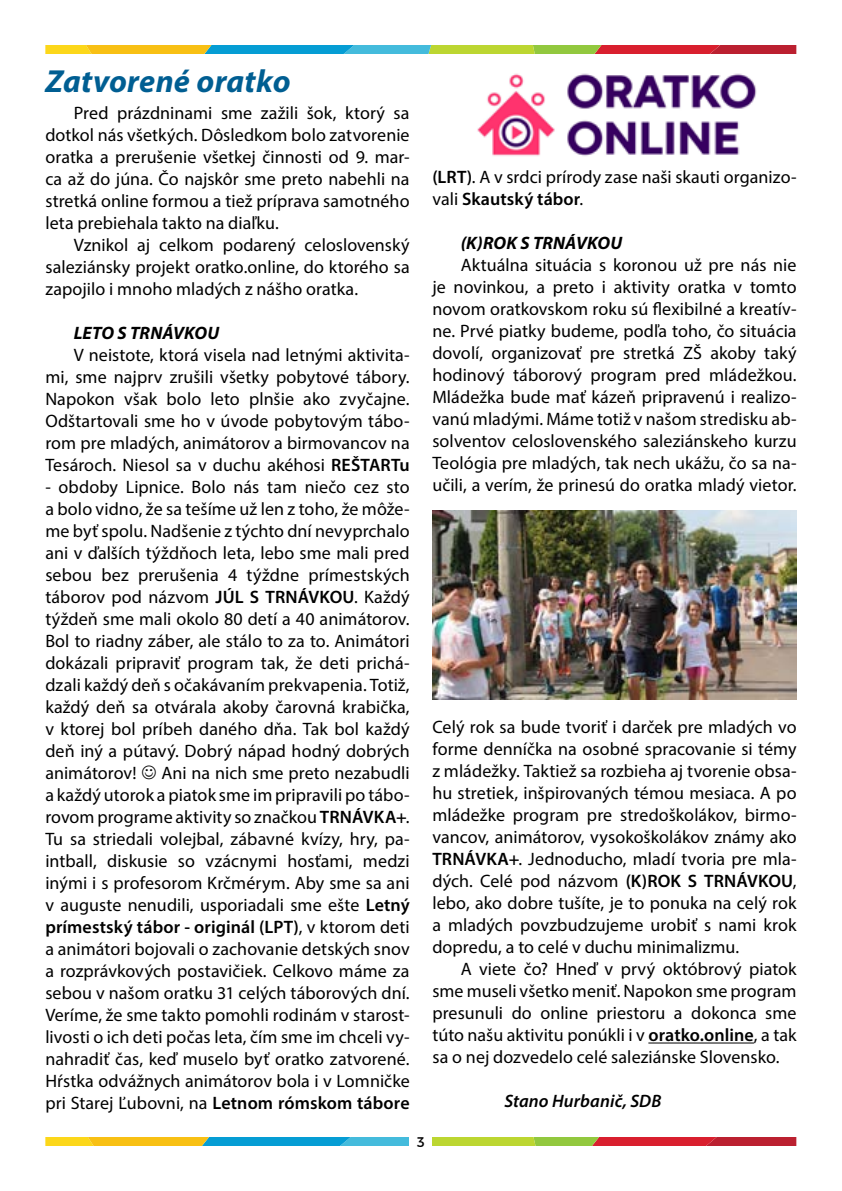
<style>
.page{position:relative;width:842px;height:1191px;background:#fff}
.page>*{position:absolute;margin:0;border:0;box-sizing:border-box;transform-origin:0 0}
.t1{font:italic 700 32px "Myriad Pro";letter-spacing:.01em;color:#005e92}
.t2{font:18px/22px "Myriad Pro";letter-spacing:.005em;color:#000;text-align:justify}
.t3{font:italic 700 18px "Myriad Pro";letter-spacing:.005em;color:#000}
.t4{font:italic 600 18px "Myriad Pro";letter-spacing:.005em;color:#000}
.t5{font:14px "Montserrat";color:#000}
.s1{font-weight:600}
</style>
<div class="page">
<svg style="left:45px;top:1137px;width:751px;height:8px;background:#9d925a"></svg>
<div style="left:410px;top:1128px;width:22px;height:23px;background:#fff"></div>
<svg style="left:45px;top:45px;width:751px;height:9px;background:#9a935d"></svg>
<hr style="left:648px;top:1042px;width:106px;height:1px;background:#000">
<img style="left:477px;top:73px;width:280px;height:83px">
<img style="left:432px;top:511px;width:365px;height:188px">
<h1 class="t1" style="left:45px;top:60px;width:247px">Zatvorené oratko</h1>
<p class="t2" style="left:45px;top:101px;width:366px;text-indent:28px">Pred prázdninami sme zažili šok, ktorý sa dotkol nás všetkých. Dôsledkom bolo zatvorenie oratka a prerušenie všetkej činnosti od 9. mar&shy;ca až do júna. Čo najskôr sme preto nabehli na stretká online formou a tiež príprava samotného leta prebiehala takto na diaľku.</p>
<p class="t2" style="left:45px;top:233px;width:366px;text-indent:28px">Vznikol aj celkom podarený celoslovenský saleziánsky projekt oratko.online, do ktorého sa zapojilo i mnoho mladých z nášho oratka.</p>
<p class="t3" style="left:74px;top:321px;width:147px">LETO S TRNÁVKOU</p>
<p class="t2" style="left:45px;top:343px;width:366px;text-indent:28px">V neistote, ktorá visela nad letnými aktivita&shy;mi, sme najprv zrušili všetky pobytové tábory.<br>Napokon však bolo leto plnšie ako zvyčajne.<br>Odštartovali sme ho v úvode pobytovým tábo&shy;rom pre mladých, animátorov a birmovancov na Tesároch. Niesol sa v duchu akéhosi <span class="s1">REŠTARTu</span></p>
<p class="t2" style="left:45px;top:475px;width:366px">- obdoby Lipnice. Bolo nás tam niečo cez sto a bolo vidno, že sa tešíme už len z toho, že môže&shy;me byť spolu. Nadšenie z týchto dní nevyprchalo ani v ďalších týždňoch leta, lebo sme mali pred sebou bez prerušenia 4 týždne prímestských táborov pod názvom <span class="s1">JÚL S TRNÁVKOU</span>. Každý týždeň sme mali okolo 80 detí a 40 animátorov.<br>Bol to riadny záber, ale stálo to za to. Animátori dokázali pripraviť program tak, že deti prichá&shy;dzali každý deň s očakávaním prekvapenia. Totiž, každý deň sa otvárala akoby čarovná krabička, v ktorej bol príbeh daného dňa. Tak bol každý deň iný a pútavý. Dobrý nápad hodný dobrých animátorov!</p>
<p class="t2" style="left:45px;top:761px;width:366px;text-indent:116px">Ani na nich sme preto nezabudli a každý utorok a piatok sme im pripravili po tábo&shy;rovom programe aktivity so značkou <span class="s1">TRNÁVKA+</span>.<br>Tu sa striedali volejbal, zábavné kvízy, hry, pa&shy;intball, diskusie so vzácnymi hosťami, medzi inými i s profesorom Krčmérym. Aby sme sa ani v auguste nenudili, usporiadali sme ešte <span class="s1">Letný prímestský tábor - originál (LPT)</span>, v ktorom deti a animátori bojovali o zachovanie detských snov a rozprávkových postavičiek. Celkovo máme za sebou v našom oratku 31 celých táborových dní.<br>Veríme, že sme takto pomohli rodinám v starost&shy;livosti o ich deti počas leta, čím sme im chceli vy&shy;nahradiť čas, keď muselo byť oratko zatvorené.<br>Hŕstka odvážnych animátorov bola i v Lomničke pri Starej Ľubovni, na <span class="s1">Letnom rómskom tábore</span></p>
<p class="t2" style="left:432px;top:166px;width:366px"><span class="s1">(LRT)</span>. A v srdci prírody zase naši skauti organizo&shy;vali <span class="s1">Skautský tábor</span>.</p>
<p class="t3" style="left:461px;top:231px;width:163px">(K)ROK S TRNÁVKOU</p>
<p class="t2" style="left:432px;top:253px;width:366px;text-indent:28px">Aktuálna situácia s koronou už pre nás nie je novinkou, a preto i aktivity oratka v tomto novom oratkovskom roku sú flexibilné a kreatív&shy;ne. Prvé piatky budeme, podľa toho, čo situácia dovolí, organizovať pre stretká ZŠ akoby taký hodinový táborový program pred mládežkou.<br>Mládežka bude mať kázeň pripravenú i realizo&shy;vanú mladými. Máme totiž v našom stredisku ab&shy;solventov celoslovenského saleziánskeho kurzu Teológia pre mladých, tak nech ukážu, čo sa na&shy;učili, a verím, že prinesú do oratka mladý vietor.</p>
<p class="t2" style="left:432px;top:715px;width:366px">Celý rok sa bude tvoriť i darček pre mladých vo forme denníčka na osobné spracovanie si témy z mládežky. Taktiež sa rozbieha aj tvorenie obsa&shy;hu stretiek, inšpirovaných témou mesiaca. A po mládežke program pre stredoškolákov, birmo&shy;vancov, animátorov, vysokoškolákov známy ako <span class="s1">TRNÁVKA+</span>. Jednoducho, mladí tvoria pre mla&shy;dých. Celé pod názvom <span class="s1">(K)ROK S TRNÁVKOU</span>, lebo, ako dobre tušíte, je to ponuka na celý rok a mladých povzbudzujeme urobiť s nami krok dopredu, a to celé v duchu minimalizmu.</p>
<p class="t2" style="left:432px;top:957px;width:366px;text-indent:28px">A viete čo? Hneď v prvý októbrový piatok sme museli všetko meniť. Napokon sme program presunuli do online priestoru a dokonca sme túto našu aktivitu ponúkli i v <span class="s1">oratko.online</span>, a tak sa o nej dozvedelo celé saleziánske Slovensko.</p>
<p class="t4" style="left:504px;top:1089px;width:158px">Stano Hurbanič, SDB</p>
<p class="t5" style="left:417px;top:1133px;width:9px">3</p>
</div>
